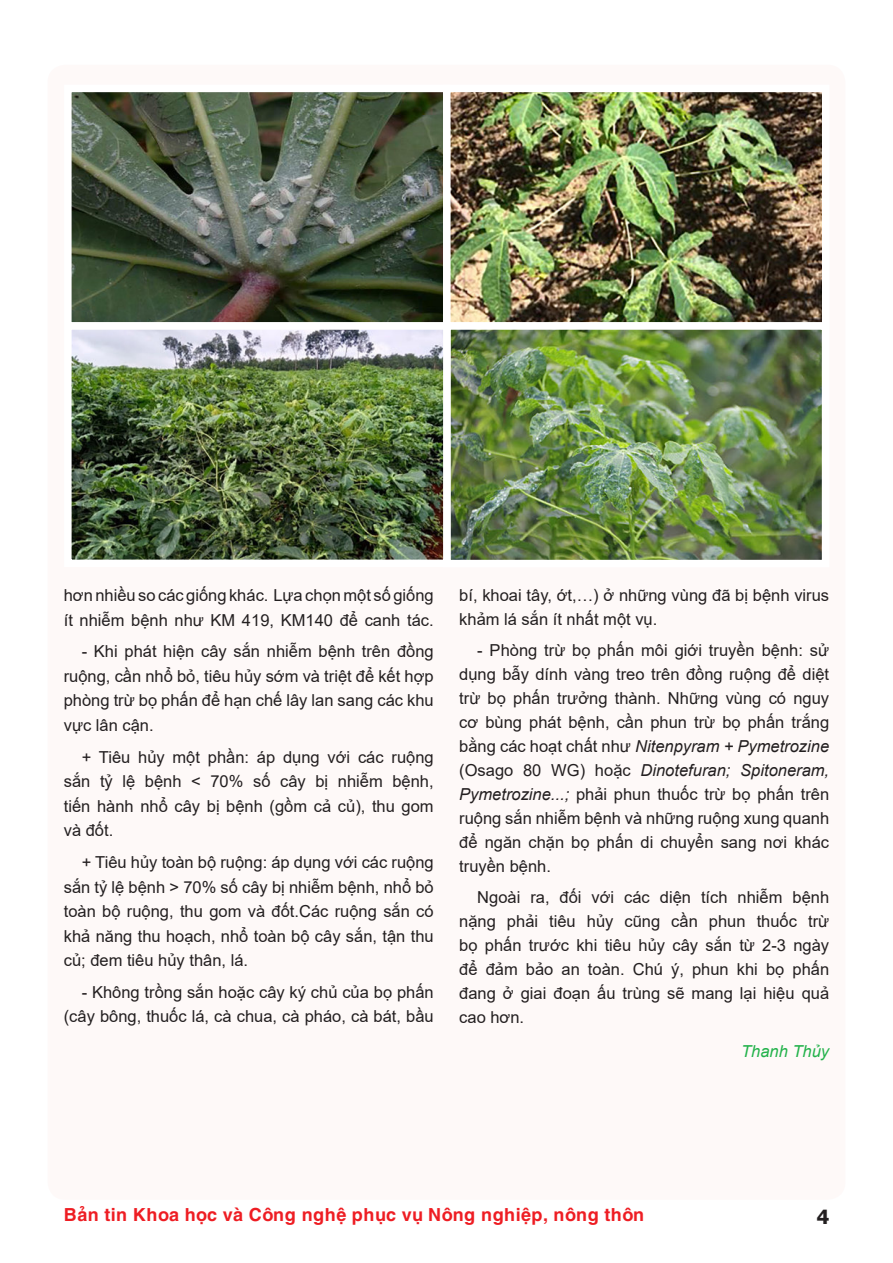
<style>
.page{position:relative;width:893px;height:1263px;background:#fff}
.page>*{position:absolute;margin:0;border:0;box-sizing:border-box;transform-origin:0 0}
.t1{font:700 19.5px "Tahoma";color:#231f20}
.t2{font:700 18px "UTM Helve";color:#ee1d23}
.Body_Text{font:16.5px/24px "Arial";color:#231f20;text-align:justify}
.Body_Text-2{font:italic 16.5px "Arial";color:#23b24b}
.s1{font-style:italic}
</style>
<div class="page">
<div style="left:48px;top:65px;width:797px;height:1135px;background:#fef9f8;border-radius:18px"></div>
<img style="left:73px;top:94px;width:369px;height:227px">
<div style="left:64px;top:85px;width:387px;height:245px;border:8px solid #fff"></div>
<img style="left:452px;top:94px;width:368px;height:464px">
<div style="left:443px;top:85px;width:386px;height:245px;border:8px solid #fff"></div>
<div style="left:443px;top:322px;width:386px;height:245px;border:8px solid #fff"></div>
<img style="left:73px;top:331px;width:369px;height:227px">
<div style="left:64px;top:322px;width:387px;height:245px;border:8px solid #fff"></div>
<p class="Body_Text" style="left:64px;top:583px;width:371px;line-height:24.6px">hơn nhiều so các giống khác. Lựa chọn một số giống ít nhiễm bệnh như KM 419, KM140 để canh tác.</p>
<p class="Body_Text" style="left:64px;top:639px;width:371px;line-height:24.5px;text-indent:18px">- Khi phát hiện cây sắn nhiễm bệnh trên đồng ruộng, cần nhổ bỏ, tiêu hủy sớm và triệt để kết hợp phòng trừ bọ phấn để hạn chế lây lan sang các khu vực lân cận.</p>
<p class="Body_Text" style="left:64px;top:745px;width:371px;line-height:24.5px;text-indent:18px">+ Tiêu hủy một phần: áp dụng với các ruộng sắn tỷ lệ bệnh &lt; 70% số cây bị nhiễm bệnh, tiến hành nhổ cây bị bệnh (gồm cả củ), thu gom và đốt.</p>
<p class="Body_Text" style="left:64px;top:850px;width:371px;line-height:24.6px;text-indent:18px">+ Tiêu hủy toàn bộ ruộng: áp dụng với các ruộng sắn tỷ lệ bệnh &gt; 70% số cây bị nhiễm bệnh, nhổ bỏ toàn bộ ruộng, thu gom và đốt.Các ruộng sắn có khả năng thu hoạch, nhổ toàn bộ cây sắn, tận thu củ; đem tiêu hủy thân, lá.</p>
<p class="Body_Text" style="left:64px;top:980px;width:371px;line-height:24.6px;text-align:right">- Không trồng sắn hoặc cây ký chủ của bọ phấn (cây bông, thuốc lá, cà chua, cà pháo, cà bát, bầu</p>
<p class="Body_Text" style="left:459px;top:583px;width:371px">bí, khoai tây, ớt,…) ở những vùng đã bị bệnh virus khảm lá sắn ít nhất một vụ.</p>
<p class="Body_Text" style="left:459px;top:638px;width:371px;text-indent:18px">- Phòng trừ bọ phấn môi giới truyền bệnh: sử dụng bẫy dính vàng treo trên đồng ruộng để diệt trừ bọ phấn trưởng thành. Những vùng có nguy cơ bùng phát bệnh, cần phun trừ bọ phấn trắng bằng các hoạt chất như <span class="s1">Nitenpyram + Pymetrozine </span>(Osago 80 WG) hoặc <span class="s1">Dinotefuran; Spitoneram, Pymetrozine...;</span> phải phun thuốc trừ bọ phấn trên ruộng sắn nhiễm bệnh và những ruộng xung quanh để ngăn chặn bọ phấn di chuyển sang nơi khác truyền bệnh.</p>
<p class="Body_Text" style="left:459px;top:885px;width:371px;text-indent:18px">Ngoài ra, đối với các diện tích nhiễm bệnh nặng phải tiêu hủy cũng cần phun thuốc trừ bọ phấn trước khi tiêu hủy cây sắn từ 2-3 ngày để đảm bảo an toàn. Chú ý, phun khi bọ phấn đang ở giai đoạn ấu trùng sẽ mang lại hiệu quả cao hơn.</p>
<p class="Body_Text-2" style="left:741px;top:1040px;width:90px">Thanh Thủy</p>
<p class="t2" style="left:64px;top:1200px;width:583px">Bản tin Khoa học và Công nghệ phục vụ Nông nghiệp, nông thôn</p>
<p class="t1" style="left:817px;top:1203px;width:14px">4</p>
</div>
